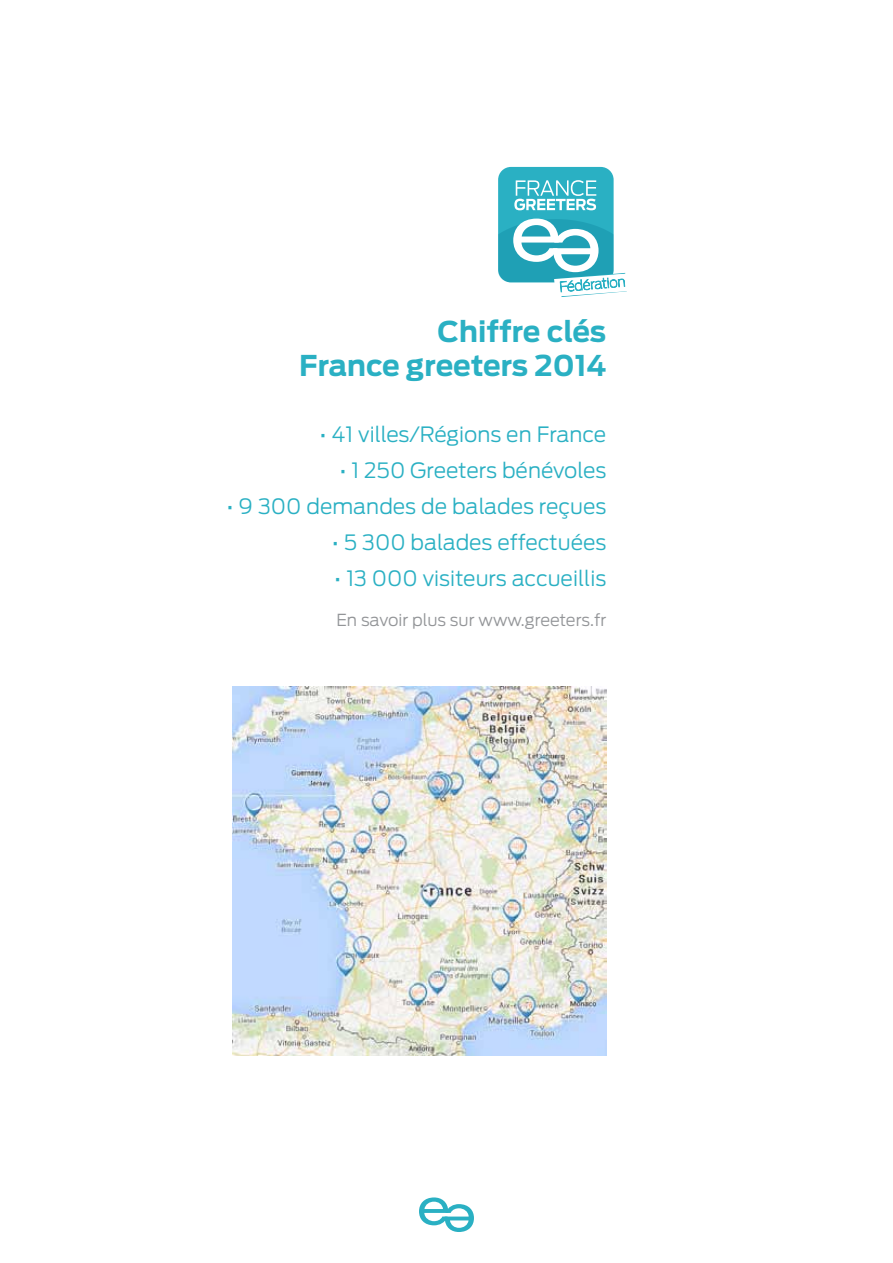
<style>
.page{position:relative;width:893px;height:1263px;background:#fff}
.page>*{position:absolute;margin:0;border:0;box-sizing:border-box;transform-origin:0 0}
.t1{font:700 28.5px/34.2px "Antenna";color:#2ab0c3;text-align:right}
.t2{font:300 21px "Antenna";color:#2ab0c3}
.t3{font:300 16.5px "Antenna";color:#939598}
</style>
<div class="page">
<img style="left:233px;top:686px;width:373px;height:369px">
<svg style="left:419px;top:1197px;width:55px;height:35px"></svg>
<div style="left:498px;top:167px;width:116px;height:115px;background:#2ab0c3;border-radius:13px"></div>
<svg style="left:514px;top:180px;width:82px;height:30px"></svg>
<svg style="left:498px;top:219px;width:129px;height:78px"></svg>
<h1 class="t1" style="left:299px;top:314px;width:309px">Chiffre clés<br>France greeters 2014</h1>
<p class="t2" style="left:319px;top:422px;width:288px">• 41 villes/Régions en France</p>
<p class="t2" style="left:339px;top:458px;width:268px">• 1 250 Greeters bénévoles</p>
<p class="t2" style="left:226px;top:494px;width:381px">• 9 300 demandes de balades reçues</p>
<p class="t2" style="left:332px;top:530px;width:276px">• 5 300 balades effectuées</p>
<p class="t2" style="left:334px;top:566px;width:274px">• 13 000 visiteurs accueillis</p>
<p class="t3" style="left:336px;top:610px;width:271px">En savoir plus sur www.greeters.fr</p>
</div>
